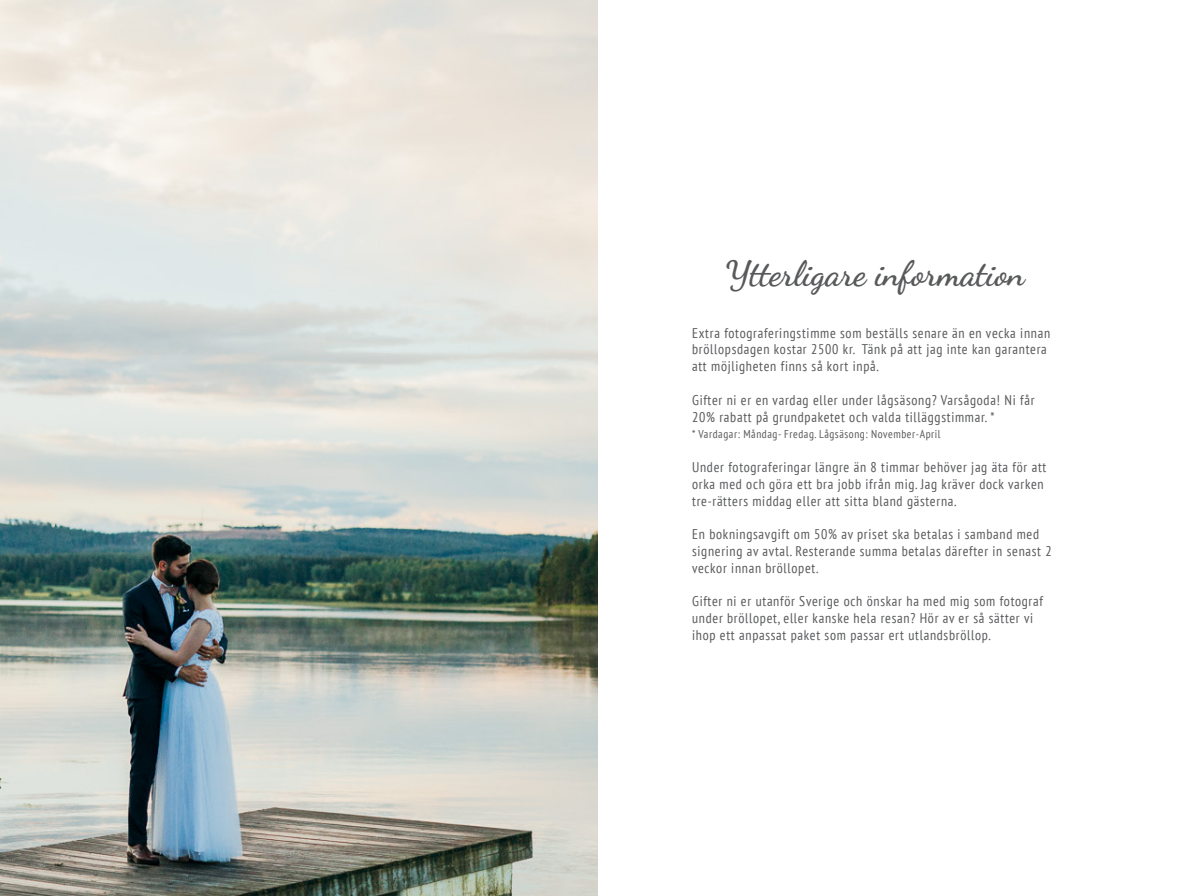
<style>
.page{position:relative;width:1196px;height:896px;background:#fff}
.page>*{position:absolute;margin:0;border:0;box-sizing:border-box;transform-origin:0 0}
.t1{font:700 35px "Dancing Script";color:#58595b}
.t2{font:condensed 14px/16.8px "PT Sans";letter-spacing:.05em;color:#58595b}
.t3{font:condensed 11.38px "PT Sans";letter-spacing:.05em;color:#58595b}
</style>
<div class="page">
<img style="left:0;top:0;width:598px;height:896px">
<h1 class="t1" style="left:725px;top:252px;width:301px">Ytterligare information</h1>
<p class="t2" style="left:692px;top:324px;width:359px">Extra fotograferingstimme som beställs senare än en vecka innan bröllopsdagen kostar 2500 kr. Tänk på att jag inte kan garantera att möjligheten finns så kort inpå.</p>
<p class="t2" style="left:692px;top:391px;width:344px">Gifter ni er en vardag eller under lågsäsong? Varsågoda! Ni får<br>20% rabatt på grundpaketet och valda tilläggstimmar. *</p>
<p class="t3" style="left:692px;top:427px;width:250px">* Vardagar: Måndag- Fredag. Lågsäsong: November-April</p>
<p class="t2" style="left:692px;top:458px;width:356px">Under fotograferingar längre än 8 timmar behöver jag äta för att orka med och göra ett bra jobb ifrån mig. Jag kräver dock varken tre-rätters middag eller att sitta bland gästerna.</p>
<p class="t2" style="left:692px;top:526px;width:361px">En bokningsavgift om 50% av priset ska betalas i samband med signering av avtal. Resterande summa betalas därefter in senast 2 veckor innan bröllopet.</p>
<p class="t2" style="left:692px;top:593px;width:352px">Gifter ni er utanför Sverige och önskar ha med mig som fotograf under bröllopet, eller kanske hela resan? Hör av er så sätter vi ihop ett anpassat paket som passar ert utlandsbröllop.</p>
</div>
